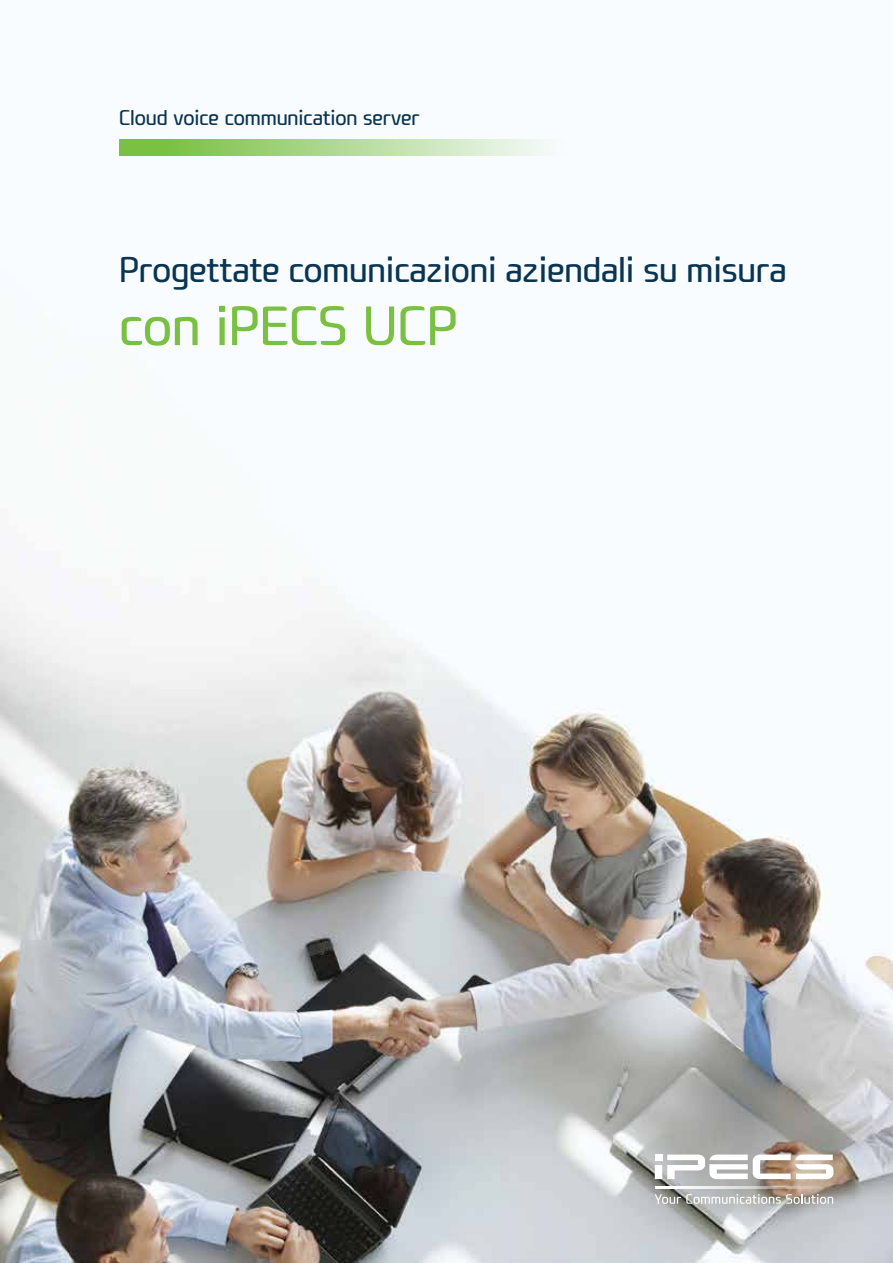
<style>
.page{position:relative;width:893px;height:1263px;background:#fff}
.page>*{position:absolute;margin:0;border:0;box-sizing:border-box;transform-origin:0 0}
.t1{font:51px "i PECS";letter-spacing:-.005em;color:#7ac143}
.t2{font:32.7px "i PECS";letter-spacing:-.005em;color:#093452}
.t3{font:19.5px "i PECS";letter-spacing:-.005em;color:#093452}
</style>
<div class="page">
<img style="left:0;top:577px;width:893px;height:686px">
<div style="left:119px;top:139px;width:446px;height:17px;background:linear-gradient(to right,#6ebb31,#f7fbfc)"></div>
<svg style="left:655px;top:1194px;width:178px;height:10px;background:#bab9b5"></svg>
<svg style="left:655px;top:1154px;width:178px;height:25px"></svg>
<div style="left:655px;top:1154px;width:7px;height:7px;background:#fff"></div>
<hr style="left:655px;top:1186px;width:179px;height:3px;background:#fff">
<p class="t3" style="left:119px;top:105px;width:302px">Cloud voice communication server</p>
<p class="t2" style="left:119px;top:249px;width:669px">Progettate comunicazioni aziendali su misura</p>
<h1 class="t1" style="left:119px;top:293px;width:340px">con iPECS UCP</h1>
</div>
